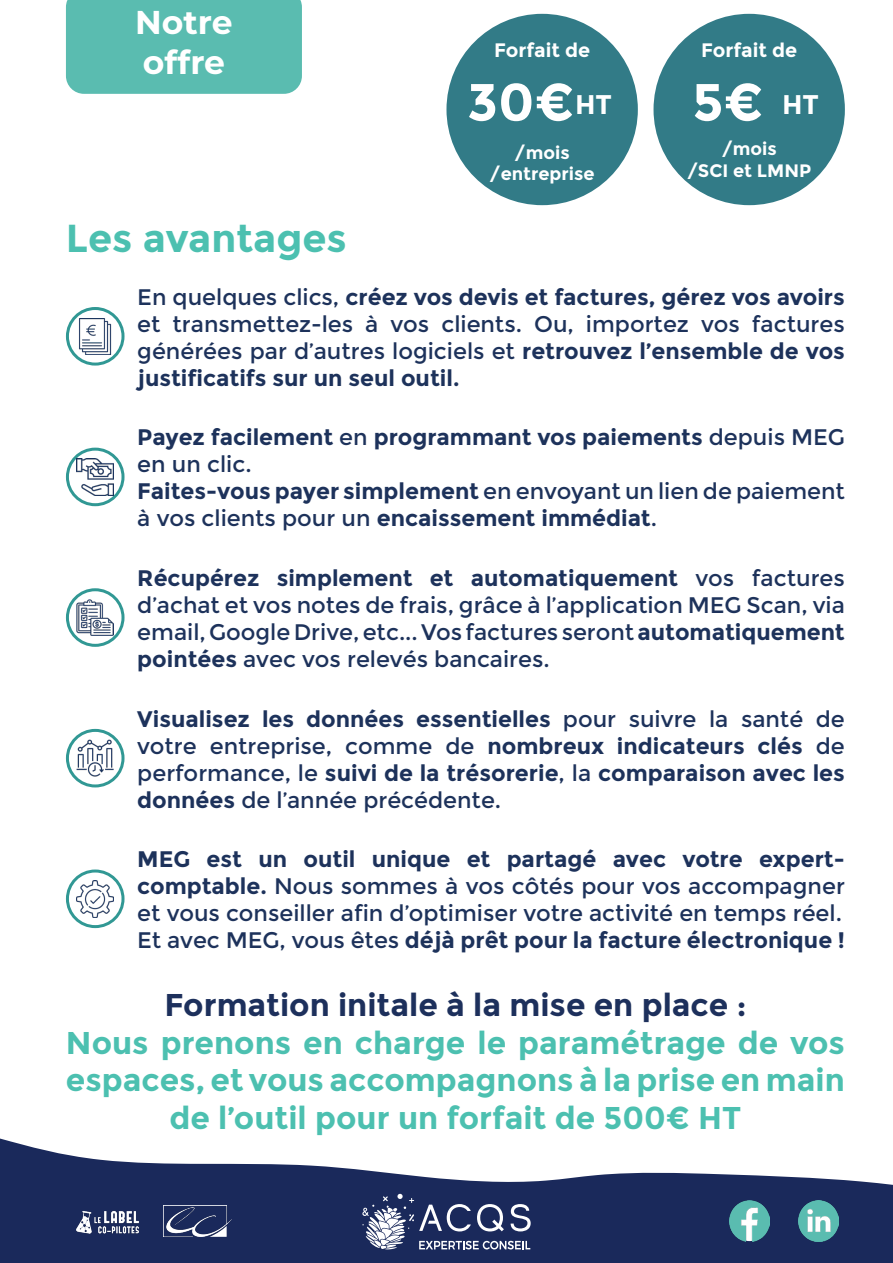
<style>
.page{position:relative;width:893px;height:1263px;background:#fff}
.page>*{position:absolute;margin:0;border:0;box-sizing:border-box;transform-origin:0 0}
.t1{font:700 52.5px "Montserrat";color:#fff}
.t2{font:700 39px "Montserrat";color:#4cc0b0}
.t3{font:100 33px/39.6px "Montserrat";color:#fff}
.t4{font:700 31.5px/37.8px "Montserrat";color:#4cc0b0;text-align:center}
.t5{font:700 31.5px "Montserrat";color:#1d305c}
.t6{font:700 27px "Montserrat";color:#fff}
.t7{font:22.5px/27px "Montserrat";color:#1d325b;text-align:justify}
.t8{font:700 22.5px/27px "Montserrat";color:#1d325b}
.t9{font:700 19.5px "Montserrat";color:#fff}
.t10{font:700 18px "Montserrat";color:#fff}
.s1{font-weight:700}
.s2{font-weight:400}
</style>
<div class="page">
<div style="left:66px;top:0;width:236px;height:94px;background:#5abcb0"></div>
<svg style="left:0;top:1138px;width:893px;height:125px;fill:#1a295b"></svg>
<svg style="left:362px;top:1194px;width:169px;height:55px;background:#505b81"></svg>
<img style="left:75px;top:1210px;width:64px;height:24px">
<img style="left:163px;top:1206px;width:68px;height:30px">
<img style="left:799px;top:1201px;width:40px;height:40px">
<img style="left:729px;top:1201px;width:41px;height:40px">
<div style="left:446px;top:14px;width:192px;height:191px;background:#327b87;border-radius:50%"></div>
<div style="left:653px;top:14px;width:192px;height:191px;background:#327b87;border-radius:50%"></div>
<svg style="left:67px;top:308px;width:56px;height:56px"></svg>
<div style="left:66px;top:307px;width:59px;height:59px;border:3px solid #319894;border-radius:50%"></div>
<img style="left:77px;top:318px;width:36px;height:37px">
<svg style="left:67px;top:449px;width:56px;height:56px"></svg>
<div style="left:66px;top:448px;width:59px;height:58px;border:3px solid #319894;border-radius:50%"></div>
<img style="left:77px;top:459px;width:36px;height:36px">
<svg style="left:67px;top:590px;width:56px;height:55px"></svg>
<div style="left:66px;top:588px;width:59px;height:59px;border:3px solid #319894;border-radius:50%"></div>
<img style="left:77px;top:599px;width:36px;height:37px">
<svg style="left:67px;top:730px;width:56px;height:56px"></svg>
<div style="left:66px;top:729px;width:59px;height:58px;border:3px solid #319894;border-radius:50%"></div>
<img style="left:77px;top:740px;width:36px;height:36px">
<svg style="left:67px;top:871px;width:56px;height:55px"></svg>
<div style="left:66px;top:869px;width:59px;height:59px;border:3px solid #319894;border-radius:50%"></div>
<img style="left:77px;top:880px;width:36px;height:37px">
<p class="t3" style="left:135px;top:2px;width:99px">Notre offre</p>
<p class="t2" style="left:66px;top:215px;width:282px">Les avantages</p>
<p class="t9" style="left:494px;top:38px;width:98px">Forfait de</p>
<p class="t1" style="left:467px;top:71px;width:109px">30€</p>
<p class="t10" style="left:515px;top:142px;width:57px">/mois</p>
<p class="t10" style="left:490px;top:163px;width:107px">/entreprise</p>
<p class="t6" style="left:575px;top:88px;width:38px">HT</p>
<p class="t9" style="left:701px;top:38px;width:98px">Forfait de</p>
<p class="t1" style="left:692px;top:71px;width:73px">5€</p>
<p class="t10" style="left:722px;top:138px;width:57px">/mois</p>
<p class="t10" style="left:687px;top:159px;width:126px">/SCI et LMNP</p>
<p class="t6" style="left:782px;top:88px;width:38px">HT</p>
<p class="t7" style="left:137px;top:284px;width:709px">En quelques clics, <span class="s1">créez vos devis et factures, gérez vos avoirs </span>et transmettez-les à vos clients. Ou, importez vos factures générées par d’autres logiciels et <span class="s1">retrouvez l’ensemble de vos justificatifs sur un seul outil.</span></p>
<p class="t8" style="left:137px;top:424px;width:709px">Payez facilement <span class="s2">en</span> programmant vos paiements <span class="s2">depuis MEG en un clic.</span></p>
<p class="t8" style="left:137px;top:478px;width:709px">Faites-vous payer simplement <span class="s2">en envoyant un lien de paiement à vos clients pour un</span> encaissement immédiat<span class="s2">.</span></p>
<p class="t7" style="left:137px;top:565px;width:709px"><span class="s1">Récupérez simplement et automatiquement</span> vos factures d’achat et vos notes de frais, grâce à l’application MEG Scan, via email, Google Drive, etc... Vos factures seront <span class="s1">automatiquement pointées</span> avec vos relevés bancaires.</p>
<p class="t8" style="left:137px;top:705px;width:709px;text-align:justify">Visualisez les données essentielles <span class="s2">pour suivre la santé de votre entreprise, comme de</span> nombreux indicateurs clés <span class="s2">de performance, le</span> suivi de la trésorerie<span class="s2">, la</span> comparaison avec les données <span class="s2">de l’année précédente.</span></p>
<p class="t7" style="left:137px;top:846px;width:709px"><span class="s1">MEG est un outil unique et partagé avec votre expert&shy;comptable.</span> Nous sommes à vos côtés pour vos accompagner et vous conseiller afin d’optimiser votre activité en temps réel.</p>
<p class="t8" style="left:137px;top:927px;width:709px"><span class="s2">Et avec MEG, vous êtes</span> déjà prêt pour la facture électronique !</p>
<p class="t5" style="left:164px;top:986px;width:584px">Formation initale à la mise en place :</p>
<p class="t4" style="left:66px;top:1024px;width:780px">Nous prenons en charge le paramétrage de vos espaces, et vous accompagnons à la prise en main de l’outil pour un forfait de 500€ HT</p>
</div>
